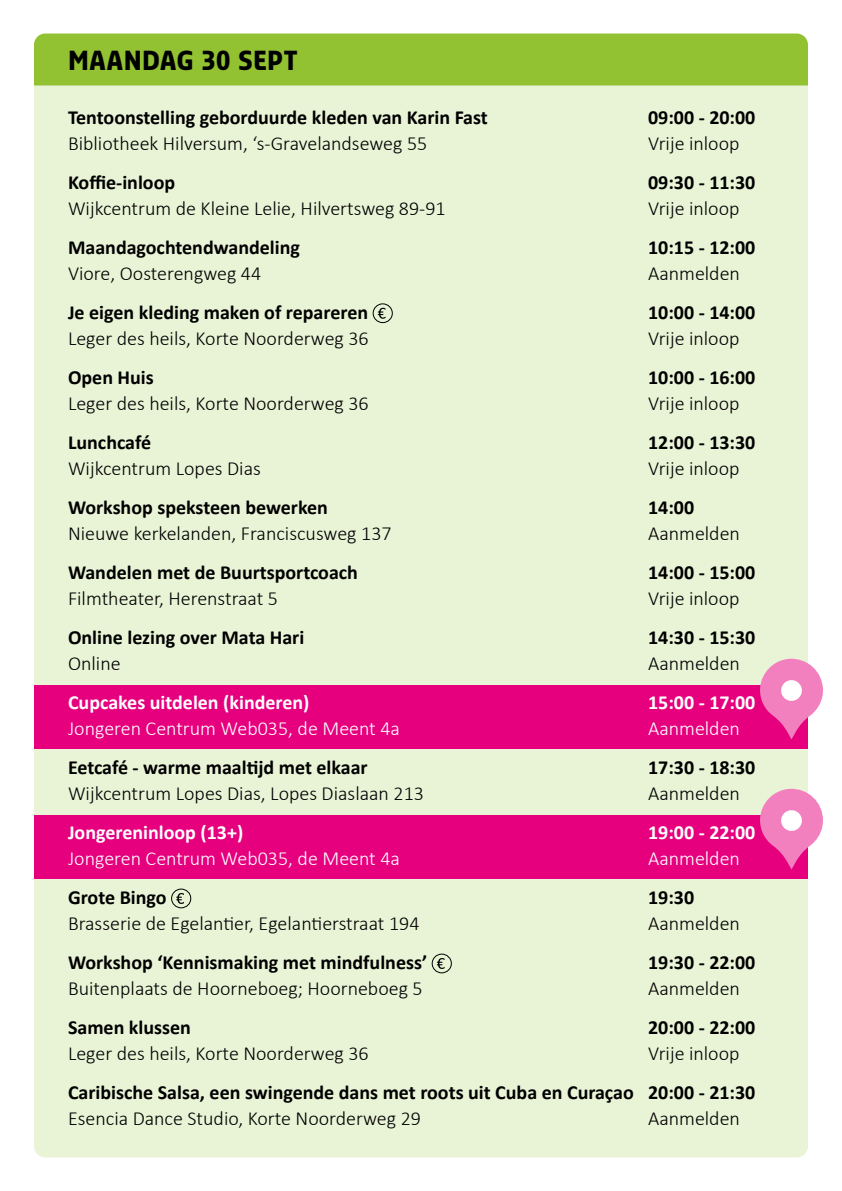
<style>
.page{position:relative;width:842px;height:1191px;background:#fff}
.page>*{position:absolute;margin:0;border:0;box-sizing:border-box;transform-origin:0 0}
.t1{font:700 25.8px "Sansa Con Pro";letter-spacing:.015em;color:#000}
.t2{font:300 20px "Calibri";color:#000}
.t3{font:700 20px "Calibri";color:#000}
.t4{font:300 20px "Calibri";color:#fff}
.t5{font:700 20px "Calibri";color:#fff}
</style>
<div class="page">
<div style="left:34px;top:86px;width:774px;height:1071px;background:#e9f3d6"></div>
<div style="left:34px;top:34px;width:774px;height:52px;background:#92c131"></div>
<div style="left:373px;top:303px;width:20px;height:20px;border:1px solid #000;border-radius:50%"></div>
<svg style="left:378px;top:308px;width:8px;height:11px"></svg>
<div style="left:171px;top:888px;width:20px;height:20px;border:1px solid #000;border-radius:50%"></div>
<svg style="left:176px;top:893px;width:8px;height:11px"></svg>
<div style="left:432px;top:953px;width:20px;height:20px;border:1px solid #000;border-radius:50%"></div>
<svg style="left:437px;top:958px;width:8px;height:11px"></svg>
<div style="left:34px;top:686px;width:774px;height:63px;background:#e6007e"></div>
<svg style="left:759px;top:657px;width:64px;height:82px"></svg>
<div style="left:781px;top:680px;width:21px;height:21px;background:#fff;border-radius:50%"></div>
<div style="left:34px;top:816px;width:774px;height:63px;background:#e6007e"></div>
<svg style="left:759px;top:787px;width:64px;height:82px"></svg>
<div style="left:781px;top:810px;width:21px;height:21px;background:#fff;border-radius:50%"></div>
<p class="t1" style="left:68px;top:43px;width:231px">MAANDAG 30 SEPT</p>
<p class="t3" style="left:68px;top:103px;width:421px">Tentoonstelling geborduurde kleden van Karin Fast</p>
<p class="t3" style="left:648px;top:103px;width:109px">09:00 - 20:00</p>
<p class="t2" style="left:68px;top:131px;width:361px">Bibliotheek Hilversum, ‘s-Gravelandseweg 55</p>
<p class="t2" style="left:648px;top:131px;width:93px">Vrije inloop</p>
<p class="t3" style="left:68px;top:168px;width:109px">Koffie-inloop</p>
<p class="t3" style="left:648px;top:168px;width:109px">09:30 - 11:30</p>
<p class="t2" style="left:68px;top:196px;width:379px">Wijkcentrum de Kleine Lelie, Hilvertsweg 89-91</p>
<p class="t2" style="left:648px;top:196px;width:93px">Vrije inloop</p>
<p class="t3" style="left:68px;top:233px;width:233px">Maandagochtendwandeling</p>
<p class="t3" style="left:648px;top:233px;width:109px">10:15 - 12:00</p>
<p class="t2" style="left:68px;top:261px;width:195px">Viore, Oosterengweg 44</p>
<p class="t2" style="left:648px;top:261px;width:93px">Aanmelden</p>
<p class="t3" style="left:68px;top:298px;width:302px">Je eigen kleding maken of repareren</p>
<p class="t3" style="left:648px;top:298px;width:109px">10:00 - 14:00</p>
<p class="t2" style="left:68px;top:326px;width:302px">Leger des heils, Korte Noorderweg 36</p>
<p class="t2" style="left:648px;top:326px;width:93px">Vrije inloop</p>
<p class="t3" style="left:68px;top:363px;width:87px">Open Huis</p>
<p class="t3" style="left:648px;top:363px;width:109px">10:00 - 16:00</p>
<p class="t2" style="left:68px;top:391px;width:302px">Leger des heils, Korte Noorderweg 36</p>
<p class="t2" style="left:648px;top:391px;width:93px">Vrije inloop</p>
<p class="t3" style="left:68px;top:428px;width:85px">Lunchcafé</p>
<p class="t3" style="left:648px;top:428px;width:109px">12:00 - 13:30</p>
<p class="t2" style="left:68px;top:456px;width:194px">Wijkcentrum Lopes Dias</p>
<p class="t2" style="left:648px;top:456px;width:93px">Vrije inloop</p>
<p class="t3" style="left:68px;top:493px;width:261px">Workshop speksteen bewerken</p>
<p class="t3" style="left:648px;top:493px;width:48px">14:00</p>
<p class="t2" style="left:68px;top:521px;width:325px">Nieuwe kerkelanden, Franciscusweg 137</p>
<p class="t2" style="left:648px;top:521px;width:93px">Aanmelden</p>
<p class="t3" style="left:68px;top:558px;width:291px">Wandelen met de Buurtsportcoach</p>
<p class="t3" style="left:648px;top:558px;width:109px">14:00 - 15:00</p>
<p class="t2" style="left:68px;top:586px;width:212px">Filmtheater, Herenstraat 5</p>
<p class="t2" style="left:648px;top:586px;width:93px">Vrije inloop</p>
<p class="t3" style="left:68px;top:623px;width:238px">Online lezing over Mata Hari</p>
<p class="t3" style="left:648px;top:623px;width:109px">14:30 - 15:30</p>
<p class="t2" style="left:68px;top:651px;width:54px">Online</p>
<p class="t2" style="left:648px;top:651px;width:93px">Aanmelden</p>
<p class="t5" style="left:68px;top:688px;width:243px">Cupcakes uitdelen (kinderen)</p>
<p class="t5" style="left:648px;top:688px;width:109px">15:00 - 17:00</p>
<p class="t4" style="left:68px;top:716px;width:333px">Jongeren Centrum Web035, de Meent 4a</p>
<p class="t4" style="left:648px;top:716px;width:93px">Aanmelden</p>
<p class="t3" style="left:68px;top:753px;width:301px">Eetcafé - warme maaltijd met elkaar</p>
<p class="t3" style="left:648px;top:753px;width:109px">17:30 - 18:30</p>
<p class="t2" style="left:68px;top:781px;width:357px">Wijkcentrum Lopes Dias, Lopes Diaslaan 213</p>
<p class="t2" style="left:648px;top:781px;width:93px">Aanmelden</p>
<p class="t5" style="left:68px;top:818px;width:177px">Jongereninloop (13+)</p>
<p class="t5" style="left:648px;top:818px;width:109px">19:00 - 22:00</p>
<p class="t4" style="left:68px;top:846px;width:333px">Jongeren Centrum Web035, de Meent 4a</p>
<p class="t4" style="left:648px;top:846px;width:93px">Aanmelden</p>
<p class="t3" style="left:68px;top:883px;width:100px">Grote Bingo</p>
<p class="t3" style="left:648px;top:883px;width:48px">19:30</p>
<p class="t2" style="left:68px;top:911px;width:353px">Brasserie de Egelantier, Egelantierstraat 194</p>
<p class="t2" style="left:648px;top:911px;width:93px">Aanmelden</p>
<p class="t3" style="left:68px;top:948px;width:361px">Workshop ‘Kennismaking met mindfulness’</p>
<p class="t3" style="left:648px;top:948px;width:109px">19:30 - 22:00</p>
<p class="t2" style="left:68px;top:976px;width:356px">Buitenplaats de Hoorneboeg; Hoorneboeg 5</p>
<p class="t2" style="left:648px;top:976px;width:93px">Aanmelden</p>
<p class="t3" style="left:68px;top:1013px;width:124px">Samen klussen</p>
<p class="t3" style="left:648px;top:1013px;width:109px">20:00 - 22:00</p>
<p class="t2" style="left:68px;top:1041px;width:302px">Leger des heils, Korte Noorderweg 36</p>
<p class="t2" style="left:648px;top:1041px;width:93px">Vrije inloop</p>
<p class="t3" style="left:68px;top:1078px;width:689px">Caribische Salsa, een swingende dans met roots uit Cuba en Curaçao 20:00 - 21:30</p>
<p class="t2" style="left:68px;top:1106px;width:354px">Esencia Dance Studio, Korte Noorderweg 29</p>
<p class="t2" style="left:648px;top:1106px;width:93px">Aanmelden</p>
</div>
